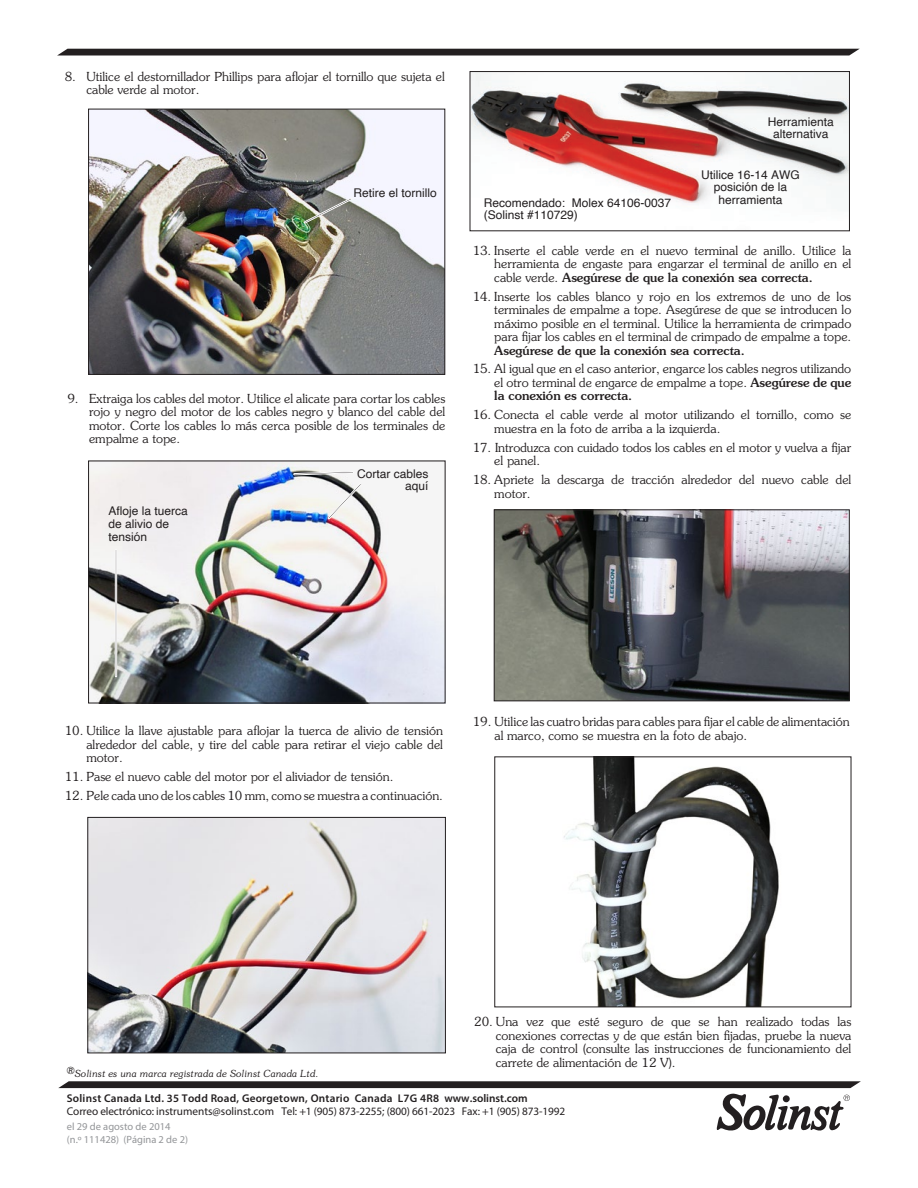
<style>
.page{position:relative;width:918px;height:1188px;background:#fff}
.page>*{position:absolute;margin:0;border:0;box-sizing:border-box;transform-origin:0 0}
.Numbered_Paragraph_8{font:300 12.45px/13.5px "Souvenir Std";color:#231f20;text-align:justify}
.Figure_Text_Justify{font:12px/12.8px "Helvetica";color:#231f20;text-align:center}
.t1{font:11.25px "Myriad Pro";letter-spacing:-.01em;color:#231f20}
.t2{font:600 11.25px "Myriad Pro";letter-spacing:.02em;color:#231f20}
.t3{font:10.5px/13px "Myriad Pro";color:#939598}
.t4{font:italic 300 9.75px "Souvenir Std";color:#231f20}
.s1{font-weight:500}
</style>
<div class="page">
<svg style="left:57px;top:49px;width:802px;height:7px;background:#353132"></svg>
<svg style="left:58px;top:1081px;width:803px;height:50px"></svg>
<img style="left:90px;top:111px;width:353px;height:262px">
<div style="left:88px;top:109px;width:357px;height:266px;border:1px solid #231f20"></div>
<img style="left:90px;top:463px;width:353px;height:238px">
<div style="left:88px;top:461px;width:357px;height:242px;border:1px solid #231f20"></div>
<img style="left:564px;top:759px;width:215px;height:246px">
<div style="left:494px;top:757px;width:357px;height:250px;border:1px solid #231f20"></div>
<svg style="left:293px;top:471px;width:62px;height:4px"></svg>
<svg style="left:327px;top:482px;width:35px;height:38px"></svg>
<svg style="left:304px;top:197px;width:49px;height:27px"></svg>
<img style="left:89px;top:819px;width:355px;height:232px">
<div style="left:87px;top:817px;width:359px;height:236px;border:1px solid #231f20"></div>
<img style="left:472px;top:73px;width:376px;height:130px">
<div style="left:470px;top:71px;width:380px;height:160px;border:1px solid #231f20"></div>
<div style="left:115px;top:549px;width:2px;height:128px;border:1px solid #fff"></div>
<img style="left:496px;top:512px;width:352px;height:187px">
<div style="left:494px;top:510px;width:356px;height:191px;border:1px solid #231f20"></div>
<p class="Numbered_Paragraph_8" style="left:86px;top:70px;width:360px;text-indent:-22px">8. Utilice el destornillador Phillips para aflojar el tornillo que sujeta el cable verde al motor.</p>
<p class="Figure_Text_Justify" style="left:353px;top:187px;width:85px">Retire el tornillo</p>
<p class="Numbered_Paragraph_8" style="left:89px;top:392px;width:358px;text-indent:-22px">9. Extraiga los cables del motor. Utilice el alicate para cortar los cables rojo y negro del motor de los cables negro y blanco del cable del motor. Corte los cables lo más cerca posible de los terminales de empalme a tope.</p>
<p class="Figure_Text_Justify" style="left:108px;top:505px;width:81px;text-align:left">Afloje la tuerca de alivio de tensión</p>
<p class="Figure_Text_Justify" style="left:357px;top:467px;width:73px;text-align:right">Cortar cables aquí</p>
<p class="Figure_Text_Justify" style="left:768px;top:116px;width:68px">Herramienta alternativa</p>
<p class="Figure_Text_Justify" style="left:701px;top:168px;width:100px">Utilice 16-14 AWG posición de la</p>
<p class="Figure_Text_Justify" style="left:484px;top:196px;width:189px">Recomendado: Molex 64106-0037</p>
<p class="Figure_Text_Justify" style="left:719px;top:194px;width:66px">herramienta</p>
<p class="Figure_Text_Justify" style="left:484px;top:209px;width:96px">(Solinst #110729)</p>
<p class="Numbered_Paragraph_8" style="left:494px;top:244px;width:359px;text-indent:-22px">13. Inserte el cable verde en el nuevo terminal de anillo. Utilice la herramienta de engaste para engarzar el terminal de anillo en el cable verde. <span class="s1">Asegúrese de que la conexión sea correcta.</span></p>
<p class="Numbered_Paragraph_8" style="left:494px;top:289px;width:359px;text-indent:-22px">14. Inserte los cables blanco y rojo en los extremos de uno de los terminales de empalme a tope. Asegúrese de que se introducen lo máximo posible en el terminal. Utilice la herramienta de crimpado para fijar los cables en el terminal de crimpado de empalme a tope.<br><span class="s1">Asegúrese de que la conexión sea correcta.</span></p>
<p class="Numbered_Paragraph_8" style="left:494px;top:362px;width:358px;text-indent:-22px">15. Al igual que en el caso anterior, engarce los cables negros utilizando el otro terminal de engarce de empalme a tope. <span class="s1">Asegúrese de que la conexión es correcta.</span></p>
<p class="Numbered_Paragraph_8" style="left:494px;top:408px;width:359px;text-indent:-22px">16. Conecta el cable verde al motor utilizando el tornillo, como se muestra en la foto de arriba a la izquierda.</p>
<p class="Numbered_Paragraph_8" style="left:494px;top:441px;width:359px;text-indent:-22px">17. Introduzca con cuidado todos los cables en el motor y vuelva a fijar el panel.</p>
<p class="Numbered_Paragraph_8" style="left:494px;top:473px;width:359px;text-indent:-22px">18. Apriete la descarga de tracción alrededor del nuevo cable del motor.</p>
<p class="Numbered_Paragraph_8" style="left:86px;top:724px;width:358px;text-indent:-22px">10. Utilice la llave ajustable para aflojar la tuerca de alivio de tensión alrededor del cable, y tire del cable para retirar el viejo cable del motor.</p>
<p class="Numbered_Paragraph_8" style="left:65px;top:770px;width:330px">11. Pase el nuevo cable del motor por el aliviador de tensión.</p>
<p class="Numbered_Paragraph_8" style="left:65px;top:789px;width:380px">12. Pele cada uno de los cables 10 mm, como se muestra a continuación.</p>
<p class="Numbered_Paragraph_8" style="left:494px;top:715px;width:357px;text-indent:-22px">19. Utilice las cuatro bridas para cables para fijar el cable de alimentación al marco, como se muestra en la foto de abajo.</p>
<p class="Numbered_Paragraph_8" style="left:496px;top:1015px;width:357px;text-indent:-22px">20. Una vez que esté seguro de que se han realizado todas las conexiones correctas y de que están bien fijadas, pruebe la nueva caja de control (consulte las instrucciones de funcionamiento del carrete de alimentación de 12 V).</p>
<p class="t4" style="left:67px;top:1067px;width:253px">®Solinst es una marca registrada de Solinst Canada Ltd.</p>
<p class="t2" style="left:67px;top:1091px;width:462px">Solinst Canada Ltd. 35 Todd Road, Georgetown, Ontario Canada L7G 4R8 www.solinst.com</p>
<p class="t1" style="left:67px;top:1104px;width:500px">Correo electrónico: instruments@solinst.com Tel: +1 (905) 873-2255; (800) 661-2023 Fax: +1 (905) 873-1992</p>
<p class="t3" style="left:67px;top:1120px;width:123px">el 29 de agosto de 2014<br>(n.º 111428) (Página 2 de 2)</p>
</div>
